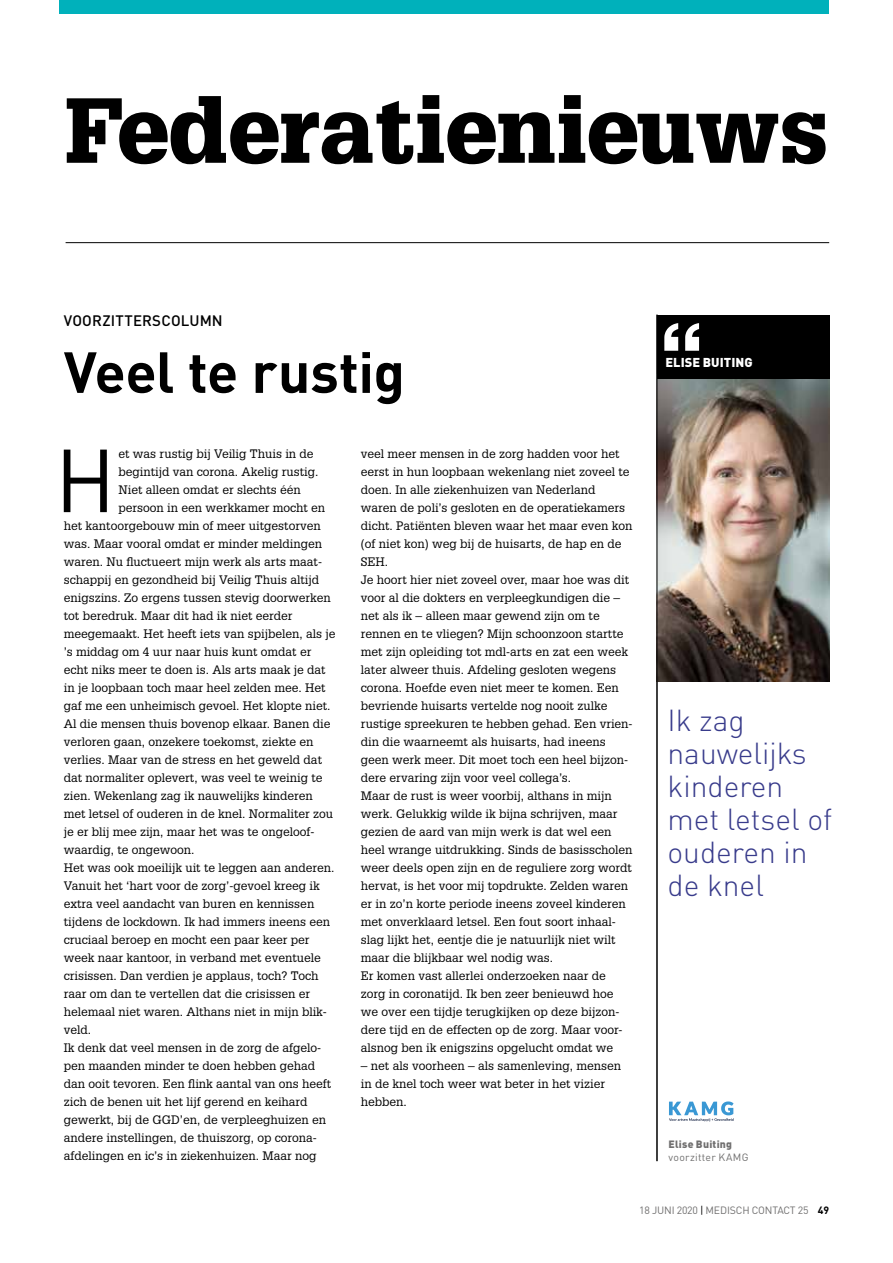
<style>
.page{position:relative;width:893px;height:1263px;background:#fff}
.page>*{position:absolute;margin:0;border:0;box-sizing:border-box;transform-origin:0 0}
.t1{font:900 90px "Glypha LT Std";letter-spacing:.005em;color:#000}
.t2{font:87.9px "DINOT";color:#000}
.t3{font:700 57px "DINOT";letter-spacing:-.01em;color:#000}
.t4{font:300 30px/33px "DINOT";color:#383b8b}
.t5{font:500 15px "DINOT";letter-spacing:.01em;color:#000}
.t6{font:900 12.75px "DINOT";letter-spacing:.005em;color:#fff}
.t7{font:12px/18px "Glypha LT Std";color:#000}
.t8{font:10.5px "DINOT";letter-spacing:-.015em;color:#706f6f}
.t9{font:10.5px "DINOT";letter-spacing:.025em;color:#706f6f}
.t10{font:900 10.5px "DINOT";letter-spacing:.025em;color:#706f6f}
.s1{color:#000}
.s2{font-weight:700;color:#000}
</style>
<div class="page">
<hr style="left:66px;top:242px;width:763px;height:1px;background:#000">
<div style="left:60px;top:0;width:769px;height:13px;background:#00b1bb"></div>
<img style="left:658px;top:378px;width:171px;height:304px">
<div style="left:657px;top:315px;width:172px;height:63px;background:#000"></div>
<svg style="left:685px;top:323px;width:14px;height:28px"></svg>
<svg style="left:664px;top:323px;width:14px;height:28px"></svg>
<hr style="left:657px;top:315px;width:1px;height:846px;background:#000">
<svg style="left:669px;top:1101px;width:64px;height:20px"></svg>
<h1 class="t1" style="left:64px;top:76px;width:766px">Federatienieuws</h1>
<p class="t5" style="left:64px;top:311px;width:160px">VOORZITTERSCOLUMN</p>
<h3 class="t3" style="left:64px;top:335px;width:343px">Veel te rustig</h3>
<p class="t6" style="left:665px;top:354px;width:89px">ELISE BUITING</p>
<h2 class="t2" style="left:55px;top:425px;width:63px">H</h2>
<p class="t7" style="left:118px;top:445px;width:197px">et was rustig bij Veilig Thuis in de</p>
<p class="t7" style="left:118px;top:463px;width:201px">begintijd van corona. Akelig rustig.</p>
<p class="t7" style="left:118px;top:481px;width:184px">Niet alleen omdat er slechts één</p>
<p class="t7" style="left:118px;top:499px;width:208px">persoon in een werkkamer mocht en</p>
<p class="t7" style="left:64px;top:517px;width:259px">het kantoorgebouw min of meer uitgestorven</p>
<p class="t7" style="left:64px;top:535px;width:260px">was. Maar vooral omdat er minder meldingen</p>
<p class="t7" style="left:64px;top:553px;width:260px">waren. Nu fluctueert mijn werk als arts maat-</p>
<p class="t7" style="left:64px;top:571px;width:257px">schappij en gezondheid bij Veilig Thuis altijd</p>
<p class="t7" style="left:64px;top:589px;width:269px">enigszins. Zo ergens tussen stevig doorwerken</p>
<p class="t7" style="left:64px;top:607px;width:230px">tot beredruk. Maar dit had ik niet eerder</p>
<p class="t7" style="left:64px;top:625px;width:273px">meegemaakt. Het heeft iets van spijbelen, als je</p>
<p class="t7" style="left:64px;top:643px;width:249px">’s middag om 4 uur naar huis kunt omdat er</p>
<p class="t7" style="left:64px;top:661px;width:263px">echt niks meer te doen is. Als arts maak je dat</p>
<p class="t7" style="left:64px;top:679px;width:263px">in je loopbaan toch maar heel zelden mee. Het</p>
<p class="t7" style="left:64px;top:697px;width:268px">gaf me een unheimisch gevoel. Het klopte niet.</p>
<p class="t7" style="left:64px;top:715px;width:268px">Al die mensen thuis bovenop elkaar. Banen die</p>
<p class="t7" style="left:64px;top:733px;width:251px">verloren gaan, onzekere toekomst, ziekte en</p>
<p class="t7" style="left:64px;top:751px;width:260px">verlies. Maar van de stress en het geweld dat</p>
<p class="t7" style="left:64px;top:769px;width:260px">dat normaliter oplevert, was veel te weinig te</p>
<p class="t7" style="left:64px;top:787px;width:251px">zien. Wekenlang zag ik nauwelijks kinderen</p>
<p class="t7" style="left:64px;top:805px;width:271px">met letsel of ouderen in de knel. Normaliter zou</p>
<p class="t7" style="left:64px;top:823px;width:252px">je er blij mee zijn, maar het was te ongeloof-</p>
<p class="t7" style="left:64px;top:841px;width:132px">waardig, te ongewoon.</p>
<p class="t7" style="left:64px;top:859px;width:272px">Het was ook moeilijk uit te leggen aan anderen.</p>
<p class="t7" style="left:64px;top:877px;width:258px">Vanuit het ‘hart voor de zorg’-gevoel kreeg ik</p>
<p class="t7" style="left:64px;top:895px;width:252px">extra veel aandacht van buren en kennissen</p>
<p class="t7" style="left:64px;top:913px;width:268px">tijdens de lockdown. Ik had immers ineens een</p>
<p class="t7" style="left:64px;top:931px;width:247px">cruciaal beroep en mocht een paar keer per</p>
<p class="t7" style="left:64px;top:949px;width:258px">week naar kantoor, in verband met eventuele</p>
<p class="t7" style="left:64px;top:967px;width:256px">crisissen. Dan verdien je applaus, toch? Toch</p>
<p class="t7" style="left:64px;top:985px;width:248px">raar om dan te vertellen dat die crisissen er</p>
<p class="t7" style="left:64px;top:1003px;width:265px">helemaal niet waren. Althans niet in mijn blik-</p>
<p class="t7" style="left:64px;top:1021px;width:29px">veld.</p>
<p class="t7" style="left:64px;top:1039px;width:259px">Ik denk dat veel mensen in de zorg de afgelo-</p>
<p class="t7" style="left:64px;top:1057px;width:253px">pen maanden minder te doen hebben gehad</p>
<p class="t7" style="left:64px;top:1075px;width:269px">dan ooit tevoren. Een flink aantal van ons heeft</p>
<p class="t7" style="left:64px;top:1093px;width:245px">zich de benen uit het lijf gerend en keihard</p>
<p class="t7" style="left:64px;top:1111px;width:264px">gewerkt, bij de GGD’en, de verpleeghuizen en</p>
<p class="t7" style="left:64px;top:1129px;width:254px">andere instellingen, de thuiszorg, op corona-</p>
<p class="t7" style="left:64px;top:1147px;width:254px">afdelingen en ic’s in ziekenhuizen. Maar nog</p>
<p class="t7" style="left:361px;top:445px;width:273px">veel meer mensen in de zorg hadden voor het eerst in hun loopbaan wekenlang niet zoveel te doen. In alle ziekenhuizen van Nederland waren de poli’s gesloten en de operatiekamers dicht. Patiënten bleven waar het maar even kon (of niet kon) weg bij de huisarts, de hap en de SEH.<br>Je hoort hier niet zoveel over, maar hoe was dit voor al die dokters en verpleegkundigen die – net als ik – alleen maar gewend zijn om te rennen en te vliegen? Mijn schoonzoon startte met zijn opleiding tot mdl-arts en zat een week later alweer thuis. Afdeling gesloten wegens corona. Hoefde even niet meer te komen. Een bevriende huisarts vertelde nog nooit zulke rustige spreekuren te hebben gehad. Een vrien&shy;din die waarneemt als huisarts, had ineens geen werk meer. Dit moet toch een heel bijzon&shy;dere ervaring zijn voor veel collega’s.<br>Maar de rust is weer voorbij, althans in mijn werk. Gelukkig wilde ik bijna schrijven, maar gezien de aard van mijn werk is dat wel een heel wrange uitdrukking. Sinds de basisscholen weer deels open zijn en de reguliere zorg wordt hervat, is het voor mij topdrukte. Zelden waren er in zo’n korte periode ineens zoveel kinderen met onverklaard letsel. Een fout soort inhaal&shy;slag lijkt het, eentje die je natuurlijk niet wilt maar die blijkbaar wel nodig was.<br>Er komen vast allerlei onderzoeken naar de zorg in coronatijd. Ik ben zeer benieuwd hoe we over een tijdje terugkijken op deze bijzon&shy;dere tijd en de effecten op de zorg. Maar voor&shy;alsnog ben ik enigszins opgelucht omdat we</p>
<p class="t7" style="left:361px;top:1057px;width:262px">– net als voorheen – als samenleving, mensen in de knel toch weer wat beter in het vizier hebben.</p>
<h3 class="t4" style="left:667px;top:704px;width:166px">Ik zag nauwelijks kinderen met letsel of ouderen in de knel</h3>
<p class="t10" style="left:668px;top:1137px;width:65px">Elise Buiting</p>
<p class="t9" style="left:668px;top:1151px;width:82px">voorzitter KAMG</p>
<p class="t8" style="left:639px;top:1203px;width:192px">18 JUNI 2020 <span class="s1">|</span> MEDISCH CONTACT 25 <span class="s2">49</span></p>
</div>
